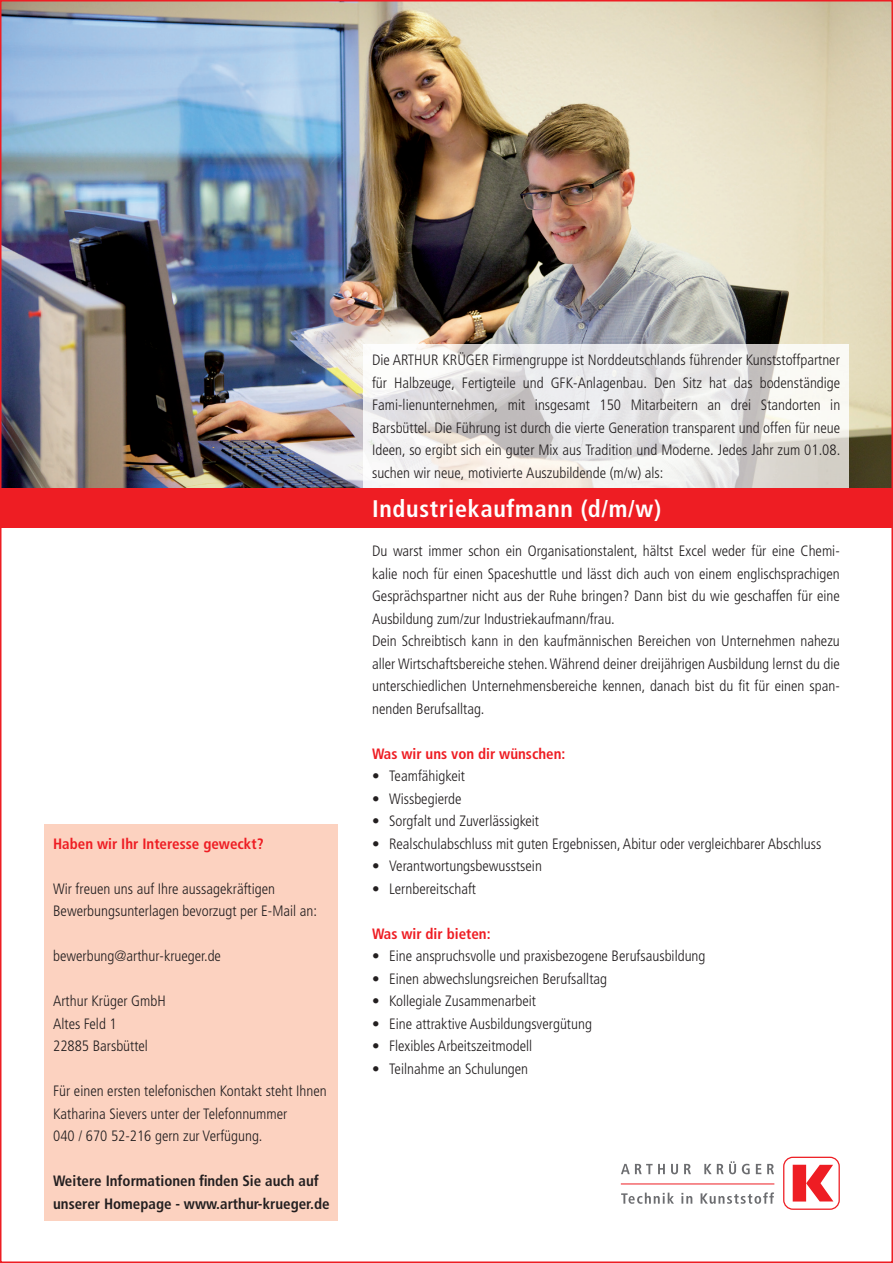
<style>
.page{position:relative;width:893px;height:1263px;background:#fff}
.page>*{position:absolute;margin:0;border:0;box-sizing:border-box;transform-origin:0 0}
.t1{font:700 condensed 24px "Frutiger";letter-spacing:.03em;color:#fff}
.t2{font:300 condensed 15px/22.5px "Frutiger";color:#231f20}
.t3{font:700 condensed 15px/22.5px "Frutiger";color:#231f20}
.t4{font:700 condensed 15px "Frutiger";color:#ee1d23}
</style>
<div class="page">
<div style="left:45px;top:824px;width:293px;height:396px;background:#fcd2c0"></div>
<img style="left:3px;top:3px;width:887px;height:485px">
<img style="left:364px;top:344px;width:484px;height:144px">
<div style="left:0;top:488px;width:893px;height:39px;background:#ee1d23"></div>
<svg style="left:621px;top:1192px;width:153px;height:12px"></svg>
<svg style="left:621px;top:1161px;width:153px;height:13px"></svg>
<hr style="left:621px;top:1183px;width:153px;height:1px;background:#ee1d23">
<div style="left:783px;top:1157px;width:57px;height:53px;border:1px solid #ee1d23;border-radius:9px"></div>
<svg style="left:793px;top:1165px;width:40px;height:36px"></svg>
<p class="t4" style="left:53px;top:835px;width:212px">Haben wir Ihr Interesse geweckt?</p>
<p class="t2" style="left:53px;top:878px;width:265px">Wir freuen uns auf Ihre aussagekräftigen<br>Bewerbungsunterlagen bevorzugt per E-Mail an:</p>
<p class="t2" style="left:53px;top:945px;width:169px">bewerbung@arthur-krueger.de</p>
<p class="t2" style="left:53px;top:990px;width:114px">Arthur Krüger GmbH<br>Altes Feld 1<br>22885 Barsbüttel</p>
<p class="t2" style="left:53px;top:1080px;width:275px">Für einen ersten telefonischen Kontakt steht Ihnen<br>Katharina Sievers unter der Telefonnummer<br>040 / 670 52-216 gern zur Verfügung.</p>
<p class="t3" style="left:53px;top:1170px;width:278px">Weitere Informationen finden Sie auch auf unserer Homepage - www.arthur-krueger.de</p>
<p class="t2" style="left:372px;top:349px;width:470px;text-align:justify">Die ARTHUR KRÜGER Firmengruppe ist Norddeutschlands führender Kunststoffpartner für Halbzeuge, Fertigteile und GFK-Anlagenbau. Den Sitz hat das bodenständige Fami-lienunternehmen, mit insgesamt 150 Mitarbeitern an drei Standorten in Barsbüttel. Die Führung ist durch die vierte Generation transparent und offen für neue Ideen, so ergibt sich ein guter Mix aus Tradition und Moderne. Jedes Jahr zum 01.08. suchen wir neue, motivierte Auszubildende (m/w) als:</p>
<h1 class="t1" style="left:372px;top:495px;width:291px">Industriekaufmann (d/m/w)</h1>
<p class="t2" style="left:372px;top:540px;width:469px">Du warst immer schon ein Organisationstalent, hältst Excel weder für eine Chemi&shy;kalie noch für einen Spaceshuttle und lässt dich auch von einem englischsprachigen Gesprächspartner nicht aus der Ruhe bringen? Dann bist du wie geschaffen für eine Ausbildung zum/zur Industriekaufmann/frau.<br>Dein Schreibtisch kann in den kaufmännischen Bereichen von Unternehmen nahezu aller Wirtschaftsbereiche stehen. Während deiner dreijährigen Ausbildung lernst du die unterschiedlichen Unternehmensbereiche kennen, danach bist du fit für einen span&shy;nenden Berufsalltag.</p>
<p class="t4" style="left:372px;top:745px;width:195px">Was wir uns von dir wünschen:</p>
<p class="t2" style="left:372px;top:765px;width:94px">• Teamfähigkeit</p>
<p class="t2" style="left:372px;top:787px;width:91px">• Wissbegierde</p>
<p class="t2" style="left:372px;top:810px;width:169px">• Sorgfalt und Zuverlässigkeit</p>
<p class="t2" style="left:372px;top:832px;width:451px">• Realschulabschluss mit guten Ergebnissen, Abitur oder vergleichbarer Abschluss</p>
<p class="t2" style="left:372px;top:855px;width:171px">• Verantwortungsbewusstsein</p>
<p class="t2" style="left:372px;top:877px;width:105px">• Lernbereitschaft</p>
<p class="t4" style="left:372px;top:925px;width:120px">Was wir dir bieten:</p>
<p class="t2" style="left:372px;top:945px;width:335px">• Eine anspruchsvolle und praxisbezogene Berufsausbildung</p>
<p class="t2" style="left:372px;top:967px;width:237px">• Einen abwechslungsreichen Berufsalltag</p>
<p class="t2" style="left:372px;top:990px;width:165px">• Kollegiale Zusammenarbeit</p>
<p class="t2" style="left:372px;top:1012px;width:221px">• Eine attraktive Ausbildungsvergütung</p>
<p class="t2" style="left:372px;top:1035px;width:162px">• Flexibles Arbeitszeitmodell</p>
<p class="t2" style="left:372px;top:1057px;width:158px">• Teilnahme an Schulungen</p>
</div>
